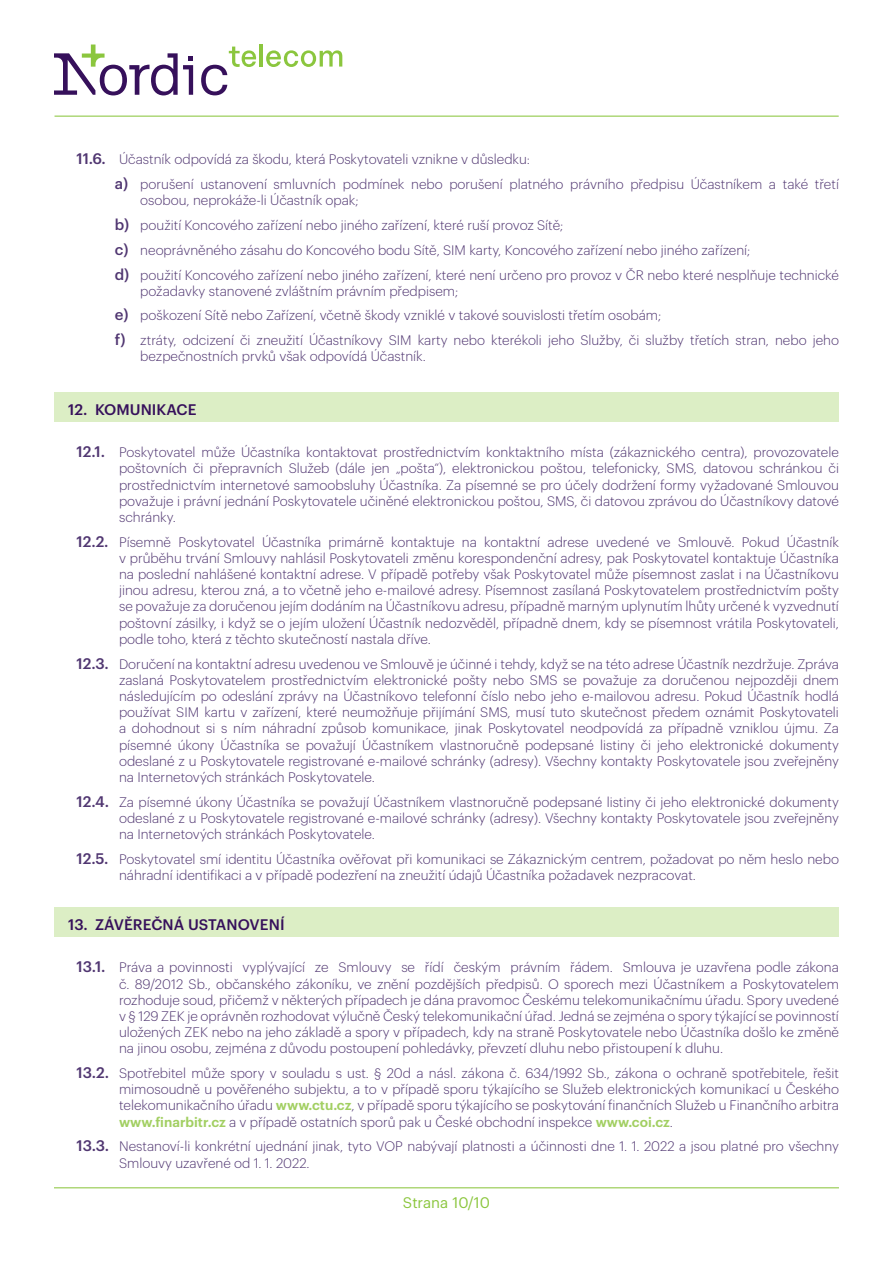
<style>
.page{position:relative;width:893px;height:1263px;background:#fff}
.page>*{position:absolute;margin:0;border:0;box-sizing:border-box;transform-origin:0 0}
.t1{font:500 15px "Graphik";letter-spacing:.005em;color:#36105b}
.t2{font:15px "Graphik";color:#8bc63e}
.t3{font:300 13.5px/16.2px "Graphik";color:#503671;text-align:justify}
.s1{font-weight:500;font-size:15px}
.s2{font-weight:600;color:#a2cf62}
</style>
<div class="page">
<svg style="left:266px;top:50px;width:76px;height:17px"></svg>
<hr style="left:259px;top:44px;width:4px;height:23px;background:#8bc63e">
<svg style="left:54px;top:45px;width:139px;height:50px"></svg>
<svg style="left:201px;top:47px;width:56px;height:48px"></svg>
<hr style="left:55px;top:115px;width:784px;height:2px;background:#8bc63e">
<hr style="left:54px;top:1187px;width:785px;height:1px;background:#8bc63e">
<div style="left:54px;top:392px;width:785px;height:30px;background:#dceec5"></div>
<div style="left:54px;top:907px;width:785px;height:30px;background:#dceec5"></div>
<p class="t3" style="left:77px;top:150px;width:455px"><span class="s1">11.6.</span> Účastník odpovídá za škodu, která Poskytovateli vznikne v důsledku:</p>
<p class="t3" style="left:140px;top:175px;width:700px;text-indent:-26px"><span class="s1">a)</span> porušení ustanovení smluvních podmínek nebo porušení platného právního předpisu Účastníkem a také třetí osobou, neprokáže-li Účastník opak;</p>
<p class="t3" style="left:115px;top:216px;width:450px"><span class="s1">b)</span> použití Koncového zařízení nebo jiného zařízení, které ruší provoz Sítě;</p>
<p class="t3" style="left:115px;top:241px;width:637px"><span class="s1">c)</span> neoprávněného zásahu do Koncového bodu Sítě, SIM karty, Koncového zařízení nebo jiného zařízení;</p>
<p class="t3" style="left:140px;top:265px;width:700px;text-indent:-26px"><span class="s1">d)</span> použití Koncového zařízení nebo jiného zařízení, které není určeno pro provoz v ČR nebo které nesplňuje technické požadavky stanovené zvláštním právním předpisem;</p>
<p class="t3" style="left:115px;top:306px;width:548px"><span class="s1">e)</span> poškození Sítě nebo Zařízení, včetně škody vzniklé v takové souvislosti třetím osobám;</p>
<p class="t3" style="left:140px;top:331px;width:700px;text-indent:-26px"><span class="s1">f)</span> ztráty, odcizení či zneužití Účastníkovy SIM karty nebo kterékoli jeho Služby, či služby třetích stran, nebo jeho bezpečnostních prvků však odpovídá Účastník.</p>
<p class="t1" style="left:68px;top:398px;width:130px">12. KOMUNIKACE</p>
<p class="t3" style="left:119px;top:443px;width:721px;text-indent:-43px"><span class="s1">12.1.</span> Poskytovatel může Účastníka kontaktovat prostřednictvím konktaktního místa (zákaznického centra), provozovatele poštovních či přepravních Služeb (dále jen „pošta“), elektronickou poštou, telefonicky, SMS, datovou schránkou či prostřednictvím internetové samoobsluhy Účastníka. Za písemné se pro účely dodržení formy vyžadované Smlouvou považuje i právní jednání Poskytovatele učiněné elektronickou poštou, SMS, či datovou zprávou do Účastníkovy datové schránky.</p>
<p class="t3" style="left:119px;top:533px;width:721px;text-indent:-43px"><span class="s1">12.2.</span> Písemně Poskytovatel Účastníka primárně kontaktuje na kontaktní adrese uvedené ve Smlouvě. Pokud Účastník v průběhu trvání Smlouvy nahlásil Poskytovateli změnu korespondenční adresy, pak Poskytovatel kontaktuje Účastníka na poslední nahlášené kontaktní adrese. V případě potřeby však Poskytovatel může písemnost zaslat i na Účastníkovu jinou adresu, kterou zná, a to včetně jeho e-mailové adresy. Písemnost zasílaná Poskytovatelem prostřednictvím pošty se považuje za doručenou jejím dodáním na Účastníkovu adresu, případně marným uplynutím lhůty určené k vyzvednutí poštovní zásilky, i když se o jejím uložení Účastník nedozvěděl, případně dnem, kdy se písemnost vrátila Poskytovateli, podle toho, která z těchto skutečností nastala dříve.</p>
<p class="t3" style="left:119px;top:654px;width:721px;text-indent:-43px"><span class="s1">12.3.</span> Doručení na kontaktní adresu uvedenou ve Smlouvě je účinné i tehdy, když se na této adrese Účastník nezdržuje. Zpráva zaslaná Poskytovatelem prostřednictvím elektronické pošty nebo SMS se považuje za doručenou nejpozději dnem následujícím po odeslání zprávy na Účastníkovo telefonní číslo nebo jeho e-mailovou adresu. Pokud Účastník hodlá používat SIM kartu v zařízení, které neumožňuje přijímání SMS, musí tuto skutečnost předem oznámit Poskytovateli a dohodnout si s ním náhradní způsob komunikace, jinak Poskytovatel neodpovídá za případně vzniklou újmu. Za písemné úkony Účastníka se považují Účastníkem vlastnoručně podepsané listiny či jeho elektronické dokumenty odeslané z u Poskytovatele registrované e-mailové schránky (adresy). Všechny kontakty Poskytovatele jsou zveřejněny na Internetových stránkách Poskytovatele.</p>
<p class="t3" style="left:119px;top:793px;width:721px;text-indent:-43px"><span class="s1">12.4.</span> Za písemné úkony Účastníka se považují Účastníkem vlastnoručně podepsané listiny či jeho elektronické dokumenty odeslané z u Poskytovatele registrované e-mailové schránky (adresy). Všechny kontakty Poskytovatele jsou zveřejněny na Internetových stránkách Poskytovatele.</p>
<p class="t3" style="left:119px;top:850px;width:721px;text-indent:-43px"><span class="s1">12.5.</span> Poskytovatel smí identitu Účastníka ověřovat při komunikaci se Zákaznickým centrem, požadovat po něm heslo nebo náhradní identifikaci a v případě podezření na zneužití údajů Účastníka požadavek nezpracovat.</p>
<p class="t1" style="left:68px;top:913px;width:218px">13. ZÁVĚREČNÁ USTANOVENÍ</p>
<p class="t3" style="left:119px;top:958px;width:721px;text-indent:-43px"><span class="s1">13.1.</span> Práva a povinnosti vyplývající ze Smlouvy se řídí českým právním řádem. Smlouva je uzavřena podle zákona č. 89/2012 Sb., občanského zákoníku, ve znění pozdějších předpisů. O sporech mezi Účastníkem a Poskytovatelem rozhoduje soud, přičemž v některých případech je dána pravomoc Českému telekomunikačnímu úřadu. Spory uvedené v § 129 ZEK je oprávněn rozhodovat výlučně Český telekomunikační úřad. Jedná se zejména o spory týkající se povinností uložených ZEK nebo na jeho základě a spory v případech, kdy na straně Poskytovatele nebo Účastníka došlo ke změně na jinou osobu, zejména z důvodu postoupení pohledávky, převzetí dluhu nebo přistoupení k dluhu.</p>
<p class="t3" style="left:119px;top:1064px;width:721px;text-indent:-43px"><span class="s1">13.2.</span> Spotřebitel může spory v souladu s ust. § 20d a násl. zákona č. 634/1992 Sb., zákona o ochraně spotřebitele, řešit mimosoudně u pověřeného subjektu, a to v případě sporu týkajícího se Služeb elektronických komunikací u Českého telekomunikačního úřadu <span class="s2">www.ctu.cz</span>, v případě sporu týkajícího se poskytování finančních Služeb u Finančního arbitra <span class="s2">www.finarbitr.cz</span> a v případě ostatních sporů pak u České obchodní inspekce <span class="s2">www.coi.cz</span>.</p>
<p class="t3" style="left:119px;top:1137px;width:721px;text-indent:-43px"><span class="s1">13.3.</span> Nestanoví-li konkrétní ujednání jinak, tyto VOP nabývají platnosti a účinnosti dne 1. 1. 2022 a jsou platné pro všechny<br>Smlouvy uzavřené od 1. 1. 2022.</p>
<p class="t2" style="left:403px;top:1191px;width:89px">Strana 10/10</p>
</div>
